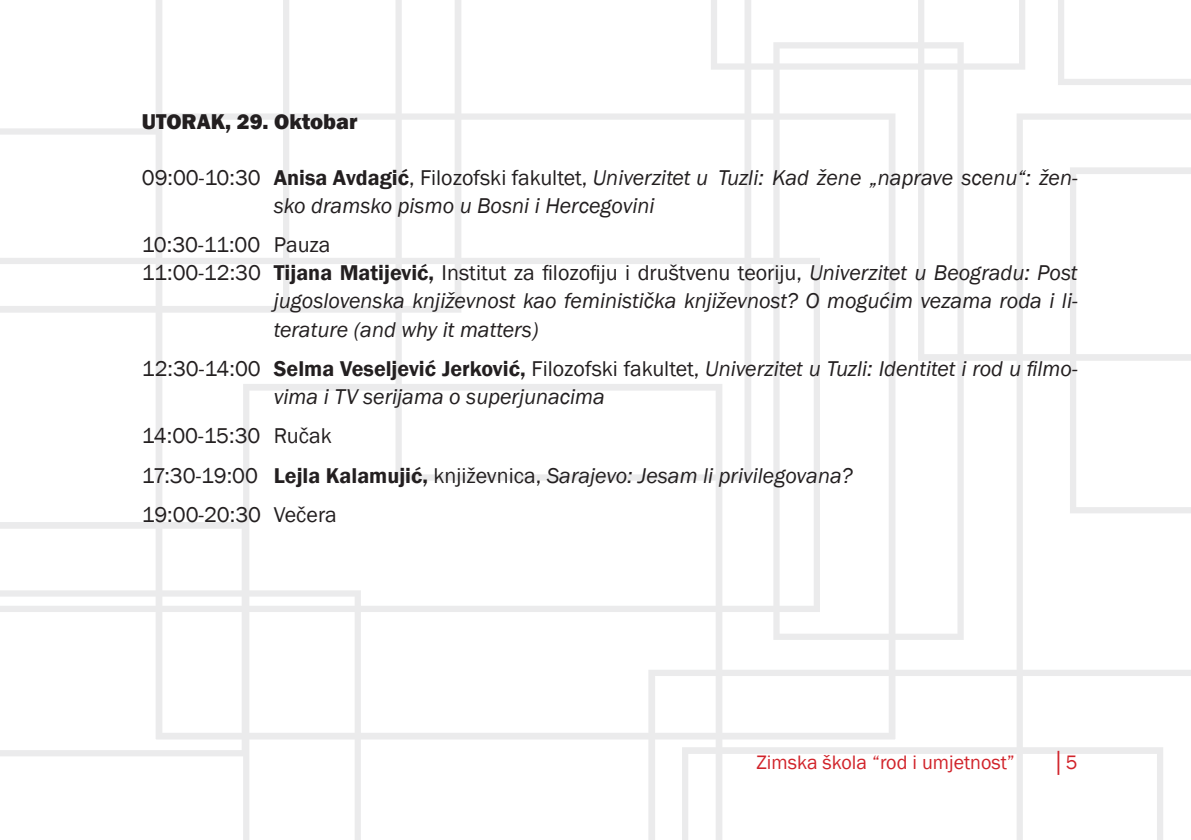
<style>
.page{position:relative;width:1191px;height:840px;background:#fff}
.page>*{position:absolute;margin:0;border:0;box-sizing:border-box;transform-origin:0 0}
.t1{font:italic 22px/28px "Franklin Gothic";color:#231f20}
.t2{font:22px/39.4px "Franklin Gothic";color:#231f20}
.t3{font:800 22px "Franklin Gothic";color:#231f20}
.t4{font:20px "Franklin Gothic";color:#d1232a}
.s1{font-style:normal}
.s2{font-weight:600;font-style:normal}
.s3{font-weight:600}
.s4{font-style:italic}
</style>
<div class="page">
<img style="left:0;top:0;width:1191px;height:839px">
<p class="t3" style="left:142px;top:107px;width:217px">UTORAK, 29. Oktobar</p>
<p class="t1" style="left:274px;top:164px;width:805px;text-indent:-132px"><span class="s1">09:00-10:30</span> <span class="s2">Anisa Avdagić</span><span class="s1">, Filozofski fakultet,</span> Univerzitet u Tuzli: Kad žene „naprave scenu“: žen&shy;sko dramsko pismo u Bosni i Hercegovini</p>
<p class="t2" style="left:142px;top:226px;width:190px">10:30-11:00 Pauza</p>
<p class="t2" style="left:142px;top:254px;width:937px">11:00-12:30 <span class="s3">Tijana Matijević,</span> Institut za filozofiju i društvenu teoriju, <span class="s4">Univerzitet u Beogradu: Post</span></p>
<p class="t1" style="left:274px;top:287px;width:805px">jugoslovenska književnost kao feministička književnost? O mogućim vezama roda i li-</p>
<p class="t1" style="left:274px;top:315px;width:266px">terature (and why it matters)</p>
<p class="t1" style="left:274px;top:355px;width:805px;text-indent:-132px"><span class="s1">12:30-14:00</span> <span class="s2">Selma Veseljević Jerković,</span> <span class="s1">Filozofski fakultet,</span> Univerzitet u Tuzli: Identitet i rod u filmo&shy;vima i TV serijama o superjunacima</p>
<p class="t2" style="left:142px;top:416px;width:712px">14:00-15:30 Ručak<br>17:30-19:00 <span class="s3">Lejla Kalamujić,</span> književnica, <span class="s4">Sarajevo: Jesam li privilegovana?<br></span>19:00-20:30 Večera</p>
<p class="t4" style="left:756px;top:749px;width:260px">Zimska škola “rod i umjetnost”</p>
<p class="t4" style="left:1051px;top:749px;width:27px">│5</p>
</div>
